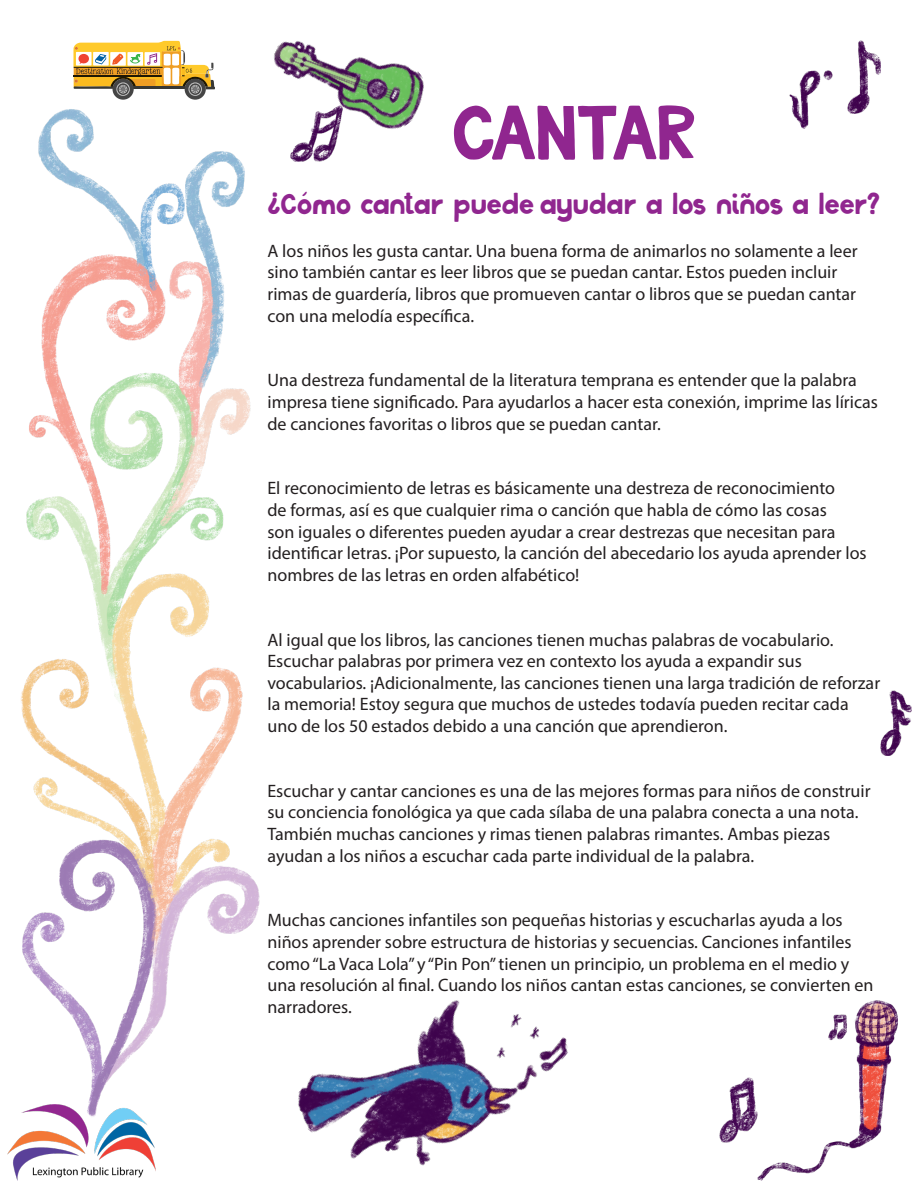
<style>
.page{position:relative;width:918px;height:1188px;background:#fff}
.page>*{position:absolute;margin:0;border:0;box-sizing:border-box;transform-origin:0 0}
.t1{font:72px "Bluberry";color:#90268f}
.t2{font:27px "Bluberry";color:#90268f}
.t3{font:900 27px "True North";color:#90268f}
.t4{font:18px/21.6px "Myriad Pro";color:#231f20}
</style>
<div class="page">
<svg style="left:73px;top:41px;width:142px;height:50px"></svg>
<img style="left:7px;top:1137px;width:136px;height:44px">
<img style="left:21px;top:91px;width:239px;height:1080px">
<img style="left:274px;top:41px;width:150px;height:121px">
<img style="left:290px;top:106px;width:52px;height:55px">
<img style="left:790px;top:70px;width:43px;height:59px">
<img style="left:847px;top:40px;width:34px;height:73px">
<img style="left:757px;top:1001px;width:141px;height:180px">
<img style="left:298px;top:1000px;width:270px;height:166px">
<img style="left:881px;top:691px;width:30px;height:65px">
<img style="left:720px;top:1078px;width:37px;height:65px">
<p class="t1" style="left:452px;top:100px;width:246px">CANTAR</p>
<p class="t2" style="left:267px;top:191px;width:614px">¿Como cantar puede ayudar a los ninos a leer?</p>
<p class="t4" style="left:267px;top:240px;width:592px">A los niños les gusta cantar. Una buena forma de animarlos no solamente a leer sino también cantar es leer libros que se puedan cantar. Estos pueden incluir rimas de guardería, libros que promueven cantar o libros que se puedan cantar con una melodía específica.</p>
<p class="t2" style="left:301px;top:189px;width:10px">´</p>
<p class="t3" style="left:741px;top:186px;width:11px">˜</p>
<p class="t4" style="left:267px;top:369px;width:612px">Una destreza fundamental de la literatura temprana es entender que la palabra impresa tiene significado. Para ayudarlos a hacer esta conexión, imprime las líricas de canciones favoritas o libros que se puedan cantar.</p>
<p class="t4" style="left:267px;top:477px;width:601px">El reconocimiento de letras es básicamente una destreza de reconocimiento<br>de formas, así es que cualquier rima o canción que habla de cómo las cosas<br>son iguales o diferentes pueden ayudar a crear destrezas que necesitan para identificar letras. ¡Por supuesto, la canción del abecedario los ayuda aprender los nombres de las letras en orden alfabético!</p>
<p class="t4" style="left:267px;top:629px;width:614px">Al igual que los libros, las canciones tienen muchas palabras de vocabulario.<br>Escuchar palabras por primera vez en contexto los ayuda a expandir sus vocabularios. ¡Adicionalmente, las canciones tienen una larga tradición de reforzar la memoria! Estoy segura que muchos de ustedes todavía pueden recitar cada uno de los 50 estados debido a una canción que aprendieron.</p>
<p class="t4" style="left:267px;top:780px;width:605px">Escuchar y cantar canciones es una de las mejores formas para niños de construir su conciencia fonológica ya que cada sílaba de una palabra conecta a una nota.<br>También muchas canciones y rimas tienen palabras rimantes. Ambas piezas ayudan a los niños a escuchar cada parte individual de la palabra.</p>
<p class="t4" style="left:267px;top:909px;width:608px">Muchas canciones infantiles son pequeñas historias y escucharlas ayuda a los niños aprender sobre estructura de historias y secuencias. Canciones infantiles como “La Vaca Lola” y “Pin Pon” tienen un principio, un problema en el medio y una resolución al final. Cuando los niños cantan estas canciones, se convierten en narradores.</p>
</div>
